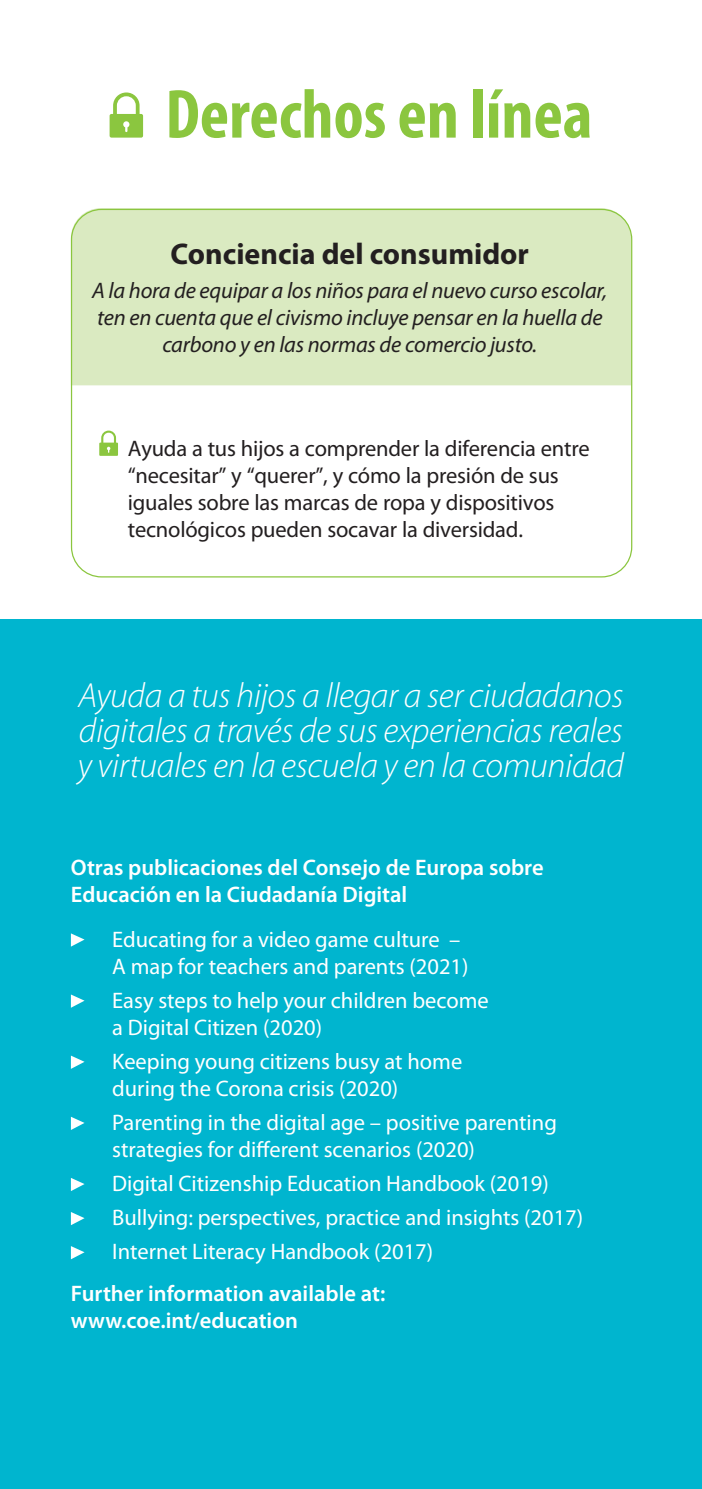
<style>
.page{position:relative;width:702px;height:1489px;background:#fff}
.page>*{position:absolute;margin:0;border:0;box-sizing:border-box;transform-origin:0 0}
.t1{font:700 condensed 70px "Myriad Pro";color:#8bc63f}
.t2{font:italic 300 35px/35px "Myriad Pro";letter-spacing:-.01em;color:#fff;text-align:justify}
.t3{font:700 30px "Myriad Pro";color:#231f20}
.t4{font:22.5px/27px "Myriad Pro";color:#fff}
.t5{font:22.5px/27px "Myriad Pro";letter-spacing:-.01em;color:#231f20}
.t6{font:italic 22.5px/27px "Myriad Pro";letter-spacing:-.01em;color:#231f20;text-align:center}
.t7{font:600 22.5px/27px "Myriad Pro";color:#fff}
</style>
<div class="page">
<div style="left:0;top:619px;width:702px;height:869px;background:#00b5cf"></div>
<svg style="left:110px;top:92px;width:33px;height:46px"></svg>
<div style="left:71px;top:208px;width:560px;height:177px;background:#daeac1"></div>
<svg style="left:71px;top:933px;width:14px;height:13px"></svg>
<svg style="left:71px;top:994px;width:14px;height:13px"></svg>
<svg style="left:71px;top:1055px;width:14px;height:13px"></svg>
<svg style="left:71px;top:1116px;width:14px;height:13px"></svg>
<svg style="left:71px;top:1178px;width:14px;height:12px"></svg>
<svg style="left:71px;top:1212px;width:14px;height:13px"></svg>
<svg style="left:71px;top:1246px;width:14px;height:13px"></svg>
<svg style="left:99px;top:430px;width:19px;height:26px"></svg>
<h1 class="t1" style="left:165px;top:70px;width:428px">Derechos en línea</h1>
<h3 class="t3" style="left:171px;top:234px;width:360px">Conciencia del consumidor</h3>
<p class="t6" style="left:92px;top:276px;width:516px">A la hora de equipar a los niños para el nuevo curso escolar, ten en cuenta que el civismo incluye pensar en la huella de carbono y en las normas de comercio justo.</p>
<p class="t5" style="left:128px;top:434px;width:463px">Ayuda a tus hijos a comprender la diferencia entre “necesitar” y “querer”, y cómo la presión de sus iguales sobre las marcas de ropa y dispositivos tecnológicos pueden socavar la diversidad.</p>
<h2 class="t2" style="left:78px;top:677px;width:548px">Ayuda a tus hijos a llegar a ser ciudadanos digitales a través de sus experiencias reales y virtuales en la escuela y en la comunidad</h2>
<p class="t7" style="left:71px;top:853px;width:474px">Otras publicaciones del Consejo de Europa sobre<br>Educación en la Ciudadanía Digital</p>
<p class="t4" style="left:112px;top:925px;width:358px">Educating for a video game culture –<br>A map for teachers and parents (2021)</p>
<p class="t4" style="left:112px;top:986px;width:378px">Easy steps to help your children become a Digital Citizen (2020)</p>
<p class="t4" style="left:112px;top:1047px;width:351px">Keeping young citizens busy at home during the Corona crisis (2020)</p>
<p class="t4" style="left:112px;top:1108px;width:446px">Parenting in the digital age – positive parenting strategies for different scenarios (2020)</p>
<p class="t4" style="left:112px;top:1166px;width:472px;line-height:34px">Digital Citizenship Education Handbook (2019)<br>Bullying: perspectives, practice and insights (2017)<br>Internet Literacy Handbook (2017)</p>
<p class="t7" style="left:71px;top:1278px;width:316px">Further information available at: www.coe.int/education</p>
</div>
